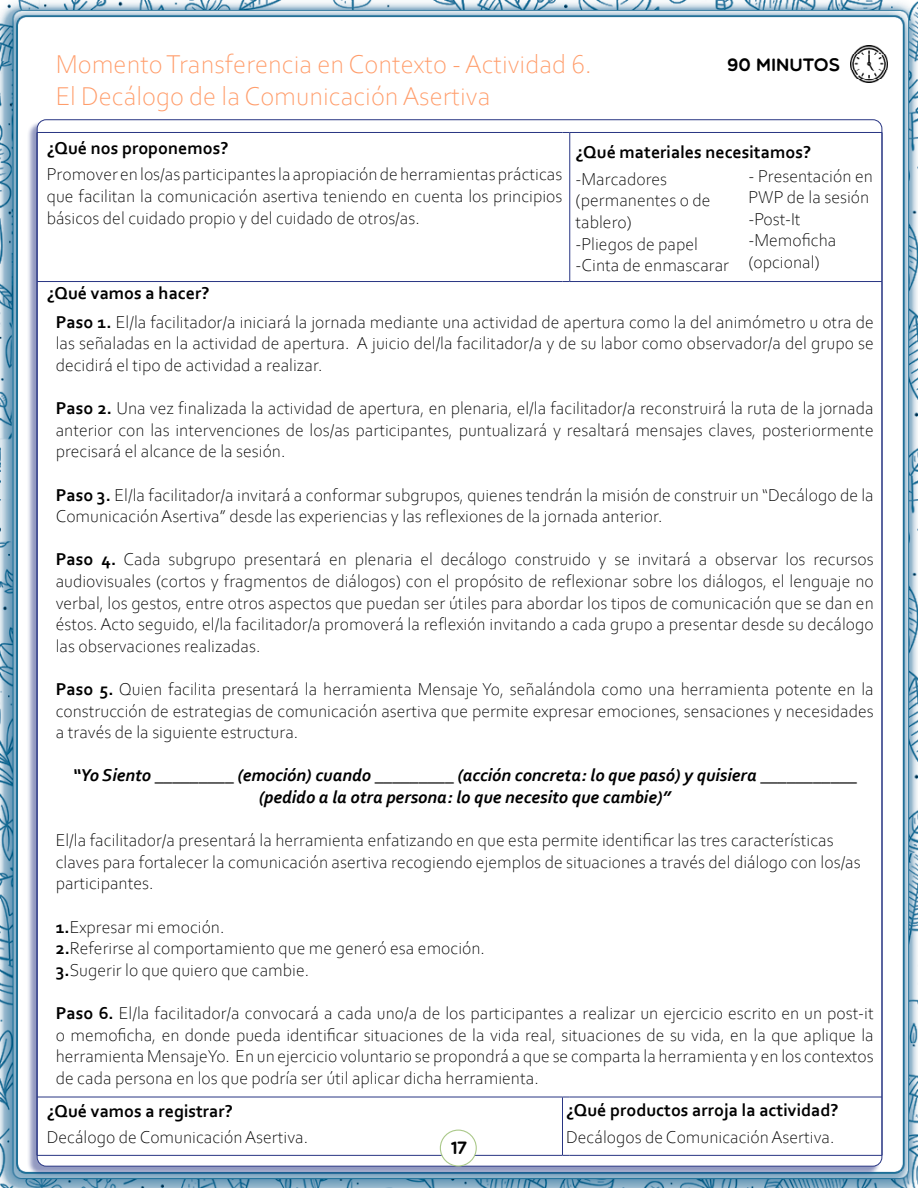
<style>
.page{position:relative;width:918px;height:1188px;background:#fff}
.page>*{position:absolute;margin:0;border:0;box-sizing:border-box;transform-origin:0 0}
.t1{font:300 27px/32.4px "Corbel";color:#ff9d6b}
.t2{font:300 18px/21.6px "Corbel";color:#000}
.t3{font:italic 700 18px/21.6px "Corbel";color:#000;text-align:center}
.t4{font:700 18px "Corbel";color:#000}
.t5{font:18px "Multicolore";color:#000}
.s1{font-weight:700}
</style>
<div class="page">
<img style="left:0;top:0;width:918px;height:1188px">
<div style="left:27px;top:121px;width:853px;height:1055px;background:#283583;opacity:.5"></div>
<div style="left:37px;top:120px;width:845px;height:1046px;background:#fff;border-radius:9px"></div>
<hr style="left:37px;top:132px;width:525px;height:1px;background:#283583">
<hr style="left:570px;top:132px;width:312px;height:1px;background:#283583">
<hr style="left:569px;top:133px;width:1px;height:148px;background:#283583">
<hr style="left:37px;top:281px;width:525px;height:1px;background:#283583">
<hr style="left:570px;top:281px;width:312px;height:1px;background:#283583">
<hr style="left:37px;top:1097px;width:525px;height:1px;background:#283583">
<hr style="left:570px;top:1097px;width:312px;height:1px;background:#283583">
<hr style="left:37px;top:1155px;width:525px;height:1px;background:#283583">
<hr style="left:570px;top:1155px;width:312px;height:1px;background:#283583">
<hr style="left:37px;top:133px;width:1px;height:149px;background:#283583">
<hr style="left:882px;top:133px;width:1px;height:149px;background:#283583">
<hr style="left:37px;top:282px;width:1px;height:815px;background:#283583">
<hr style="left:882px;top:282px;width:1px;height:815px;background:#283583">
<hr style="left:37px;top:1097px;width:1px;height:58px;background:#283583">
<hr style="left:562px;top:1097px;width:1px;height:58px;background:#283583">
<hr style="left:882px;top:1097px;width:1px;height:58px;background:#283583">
<img style="left:851px;top:46px;width:37px;height:37px">
<div style="left:440px;top:1130px;width:36px;height:36px;background:#fff;border-radius:50%"></div>
<div style="left:440px;top:1130px;width:37px;height:37px;border:1px solid #abc98a;border-radius:50%"></div>
<h1 class="t1" style="left:56px;top:46px;width:537px">Momento Transferencia en Contexto - Actividad 6.<br>El Decálogo de la Comunicación Asertiva</h1>
<p class="t5" style="left:727px;top:54px;width:115px">90 MINUTOS</p>
<p class="t4" style="left:47px;top:137px;width:183px">¿Qué nos proponemos?</p>
<p class="t4" style="left:576px;top:141px;width:237px">¿Qué materiales necesitamos?</p>
<p class="t2" style="left:576px;top:167px;width:155px">-Marcadores (permanentes o de tablero)<br>-Pliegos de papel -Cinta de enmascarar</p>
<p class="t2" style="left:749px;top:164px;width:126px">- Presentación en<br>PWP de la sesión -Post-It -Memoficha (opcional)</p>
<p class="t2" style="left:56px;top:278px;width:820px;line-height:28.5px;text-indent:-9px"><span class="s1">¿Qué vamos a hacer?<br>Paso 1.</span> El/la facilitador/a iniciará la jornada mediante una actividad de apertura como la del animómetro u otra de</p>
<p class="t2" style="left:56px;top:332px;width:820px">las señaladas en la actividad de apertura. A juicio del/la facilitador/a y de su labor como observador/a del grupo se decidirá el tipo de actividad a realizar.</p>
<p class="t2" style="left:56px;top:397px;width:820px;text-align:justify"><span class="s1">Paso 2.</span> Una vez finalizada la actividad de apertura, en plenaria, el/la facilitador/a reconstruirá la ruta de la jornada anterior con las intervenciones de los/as participantes, puntualizará y resaltará mensajes claves, posteriormente precisará el alcance de la sesión.</p>
<p class="t2" style="left:56px;top:483px;width:820px"><span class="s1">Paso 3.</span> El/la facilitador/a invitará a conformar subgrupos, quienes tendrán la misión de construir un “Decálogo de la<br>Comunicación Asertiva” desde las experiencias y las reflexiones de la jornada anterior.</p>
<p class="t2" style="left:56px;top:548px;width:820px;text-align:justify"><span class="s1">Paso 4.</span> Cada subgrupo presentará en plenaria el decálogo construido y se invitará a observar los recursos audiovisuales (cortos y fragmentos de diálogos) con el propósito de reflexionar sobre los diálogos, el lenguaje no verbal, los gestos, entre otros aspectos que puedan ser útiles para abordar los tipos de comunicación que se dan en éstos. Acto seguido, el/la facilitador/a promoverá la reflexión invitando a cada grupo a presentar desde su decálogo las observaciones realizadas.</p>
<p class="t2" style="left:56px;top:678px;width:820px;text-align:justify"><span class="s1">Paso 5.</span> Quien facilita presentará la herramienta Mensaje Yo, señalándola como una herramienta potente en la construcción de estrategias de comunicación asertiva que permite expresar emociones, sensaciones y necesidades a través de la siguiente estructura.</p>
<p class="t3" style="left:72px;top:764px;width:786px">“Yo Siento _________ (emoción) cuando _________ (acción concreta: lo que pasó) y quisiera ___________ (pedido a la otra persona: lo que necesito que cambie)”</p>
<p class="t2" style="left:56px;top:829px;width:807px">El/la facilitador/a presentará la herramienta enfatizando en que esta permite identificar las tres características claves para fortalecer la comunicación asertiva recogiendo ejemplos de situaciones a través del diálogo con los/as participantes.</p>
<p class="t2" style="left:56px;top:915px;width:431px"><span class="s1">1.</span>Expresar mi emoción.<br><span class="s1">2.</span>Referirse al comportamiento que me generó esa emoción.<br><span class="s1">3.</span>Sugerir lo que quiero que cambie.</p>
<p class="t2" style="left:56px;top:1002px;width:820px;text-align:justify"><span class="s1">Paso 6.</span> El/la facilitador/a convocará a cada uno/a de los participantes a realizar un ejercicio escrito en un post-it o memoficha, en donde pueda identificar situaciones de la vida real, situaciones de su vida, en la que aplique la herramienta MensajeYo. En un ejercicio voluntario se propondrá a que se comparta la herramienta y en los contextos de cada persona en los que podría ser útil aplicar dicha herramienta.</p>
<p class="t2" style="left:47px;top:163px;width:517px;text-align:justify">Promover en los/as participantes la apropiación de herramientas prácticas que facilitan la comunicación asertiva teniendo en cuenta los principios básicos del cuidado propio y del cuidado de otros/as.</p>
<p class="t4" style="left:47px;top:1099px;width:188px">¿Qué vamos a registrar?</p>
<p class="t4" style="left:566px;top:1099px;width:274px">¿Qué productos arroja la actividad?</p>
<p class="t2" style="left:47px;top:1125px;width:263px">Decálogo de Comunicación Asertiva.</p>
<p class="t2" style="left:566px;top:1125px;width:270px">Decálogos de Comunicación Asertiva.</p>
<p class="t5" style="left:451px;top:1137px;width:18px">17</p>
</div>
